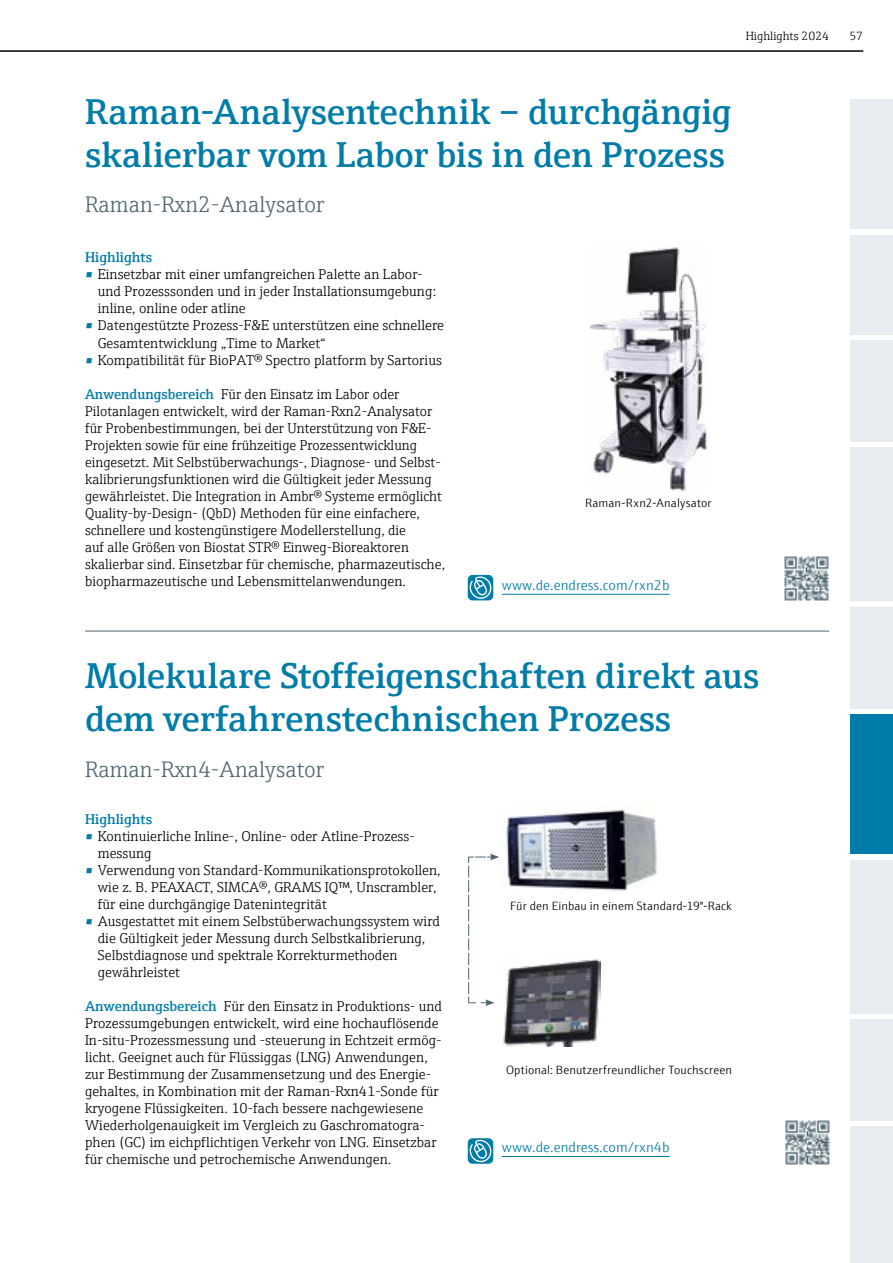
<style>
.page{position:relative;width:893px;height:1263px;background:#fff}
.page>*{position:absolute;margin:0;border:0;box-sizing:border-box;transform-origin:0 0}
.t1{font:600 36px/43.2px "E+H Serif";color:#007ca9}
.t2{font:300 22.5px "E+H Serif";color:#516771}
.t3{font:300 14.25px/17px "E+H Serif";color:#000}
.t4{font:300 14.25px "E+H Sans";color:#007ca9}
.t5{font:600 14.25px "E+H Serif";color:#007ca9}
.t6{font:300 12px "E+H Sans";letter-spacing:.01em;color:#000}
.t7{font:300 12px "E+H Serif";color:#000}
.s1{font-weight:600;color:#007ca9}
</style>
<div class="page">
<hr style="left:0;top:51px;width:863px;height:1px;background:#000">
<div style="left:850px;top:341px;width:43px;height:101px;background:#e7ecf0"></div>
<div style="left:850px;top:448px;width:43px;height:153px;background:#e7ecf0"></div>
<div style="left:850px;top:235px;width:43px;height:99px;background:#e7ecf0"></div>
<div style="left:850px;top:607px;width:43px;height:101px;background:#e7ecf0"></div>
<div style="left:850px;top:99px;width:43px;height:130px;background:#e7ecf0"></div>
<div style="left:850px;top:860px;width:43px;height:154px;background:#e7ecf0"></div>
<div style="left:850px;top:1127px;width:43px;height:136px;background:#e7ecf0"></div>
<div style="left:850px;top:1020px;width:43px;height:101px;background:#e7ecf0"></div>
<div style="left:850px;top:714px;width:43px;height:140px;background:#007ca9"></div>
<img style="left:588px;top:247px;width:119px;height:245px">
<svg style="left:468px;top:575px;width:25px;height:25px"></svg>
<hr style="left:502px;top:594px;width:167px;height:1px;background:#007ca9">
<hr style="left:85px;top:631px;width:744px;height:1px;background:#516771">
<svg style="left:468px;top:1138px;width:25px;height:26px"></svg>
<hr style="left:502px;top:1156px;width:167px;height:1px;background:#007ca9">
<img style="left:499px;top:809px;width:158px;height:82px">
<svg style="left:468px;top:854px;width:31px;height:152px"></svg>
<img style="left:503px;top:959px;width:97px;height:87px">
<img style="left:785px;top:1120px;width:45px;height:45px">
<img style="left:784px;top:556px;width:45px;height:45px">
<p class="t7" style="left:746px;top:27px;width:85px">Highlights 2024</p>
<p class="t7" style="left:849px;top:27px;width:15px">57</p>
<h1 class="t1" style="left:85px;top:87px;width:648px">Raman-Analysentechnik – durchgängig skalierbar vom Labor bis in den Prozess</h1>
<h2 class="t2" style="left:85px;top:188px;width:241px">Raman-Rxn2-Analysator</h2>
<p class="t5" style="left:85px;top:247px;width:69px">Highlights</p>
<p class="t3" style="left:98px;top:265px;width:340px;text-indent:-13px"><span class="s1">•</span> Einsetzbar mit einer umfangreichen Palette an Labor&shy;und Prozesssonden und in jeder Installationsumgebung: inline, online oder atline</p>
<p class="t3" style="left:98px;top:316px;width:348px;text-indent:-13px"><span class="s1">•</span> Datengestützte Prozess-F&amp;E unterstützen eine schnellere<br>Gesamtentwicklung „Time to Market“</p>
<p class="t3" style="left:85px;top:350px;width:358px"><span class="s1">•</span> Kompatibilität für BioPAT® Spectro platform by Sartorius</p>
<p class="t3" style="left:85px;top:384px;width:362px"><span class="s1">Anwendungsbereich</span> Für den Einsatz im Labor oder Pilotanlagen entwickelt, wird der Raman-Rxn2-Analysator für Probenbestimmungen, bei der Unterstützung von F&amp;E-Projekten sowie für eine frühzeitige Prozessentwicklung eingesetzt. Mit Selbstüberwachungs-, Diagnose- und Selbst&shy;kalibrierungsfunktionen wird die Gültigkeit jeder Messung gewährleistet. Die Integration in Ambr® Systeme ermöglicht Quality-by-Design- (QbD) Methoden für eine einfachere, schnellere und kostengünstigere Modellerstellung, die<br>auf alle Größen von Biostat STR® Einweg-Bioreaktoren skalierbar sind. Einsetzbar für chemische, pharmazeutische, biopharmazeutische und Lebensmittelanwendungen.</p>
<p class="t6" style="left:585px;top:494px;width:128px">Raman-Rxn2-Analysator</p>
<p class="t4" style="left:502px;top:575px;width:169px">www.de.endress.com/rxn2b</p>
<h1 class="t1" style="left:85px;top:651px;width:676px">Molekulare Stoffeigenschaften direkt aus dem verfahrenstechnischen Prozess</h1>
<h2 class="t2" style="left:85px;top:752px;width:241px">Raman-Rxn4-Analysator</h2>
<p class="t5" style="left:85px;top:808px;width:69px">Highlights</p>
<p class="t3" style="left:98px;top:826px;width:319px;text-indent:-13px"><span class="s1">•</span> Kontinuierliche Inline-, Online- oder Atline-Prozess&shy;messung</p>
<p class="t3" style="left:98px;top:860px;width:344px;text-indent:-13px"><span class="s1">•</span> Verwendung von Standard-Kommunikationsprotokollen, wie z. B. PEAXACT, SIMCA®, GRAMS IQ™, Unscrambler, für eine durchgängige Datenintegrität</p>
<p class="t3" style="left:98px;top:911px;width:344px;text-indent:-13px"><span class="s1">•</span> Ausgestattet mit einem Selbstüberwachungssystem wird die Gültigkeit jeder Messung durch Selbstkalibrierung, Selbstdiagnose und spektrale Korrekturmethoden gewährleistet</p>
<p class="t3" style="left:85px;top:997px;width:359px"><span class="s1">Anwendungsbereich</span> Für den Einsatz in Produktions- und Prozessumgebungen entwickelt, wird eine hochauflösende In-situ-Prozessmessung und -steuerung in Echtzeit ermög&shy;licht. Geeignet auch für Flüssiggas (LNG) Anwendungen, zur Bestimmung der Zusammensetzung und des Energie&shy;gehaltes, in Kombination mit der Raman-Rxn41-Sonde für kryogene Flüssigkeiten. 10-fach bessere nachgewiesene Wiederholgenauigkeit im Vergleich zu Gaschromatogra&shy;phen (GC) im eichpflichtigen Verkehr von LNG. Einsetzbar für chemische und petrochemische Anwendungen.</p>
<p class="t6" style="left:510px;top:897px;width:223px">Für den Einbau in einem Standard-19"-Rack</p>
<p class="t6" style="left:506px;top:1061px;width:228px">Optional: Benutzerfreundlicher Touchscreen</p>
<p class="t4" style="left:502px;top:1137px;width:169px">www.de.endress.com/rxn4b</p>
</div>
